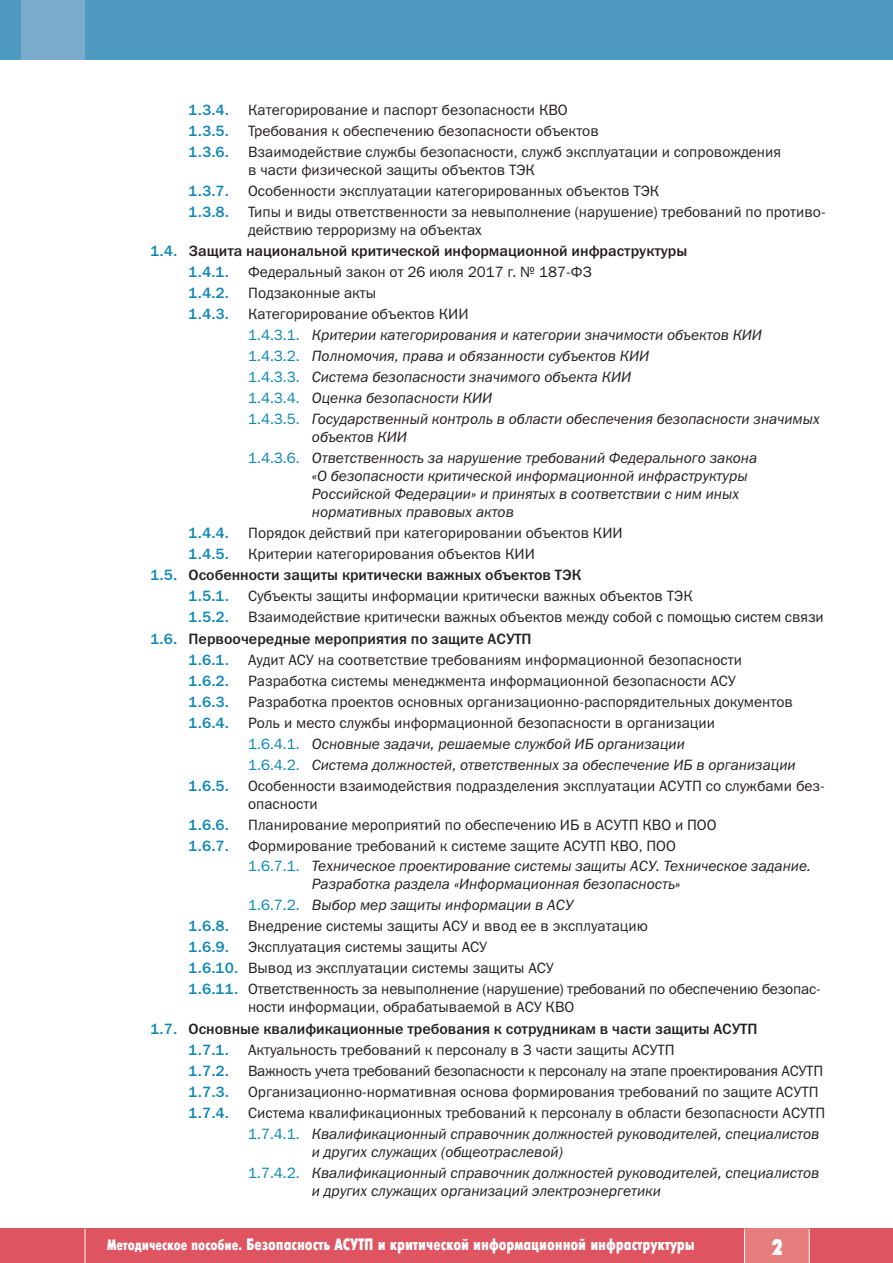
<style>
.page{position:relative;width:893px;height:1263px;background:#fff}
.page>*{position:absolute;margin:0;border:0;box-sizing:border-box;transform-origin:0 0}
.t1{font:700 22.5px "Futuris X Cond C";color:#fff}
.t2{font:16.5px "Futuris X Cond C";letter-spacing:-.005em;color:#fff}
.t3{font:15px/18px "Franklin Gothic Book C";color:#231f20}
.t4{font:italic 15px/21px "Franklin Gothic Book C";color:#231f20}
.t5{font:15px/21px "Franklin Gothic Medium C";color:#231f20}
.t6{font:15px "Franklin Gothic Medium C";color:#0e87b5}
.t7{font:15px "Franklin Gothic Book C";letter-spacing:-.02em;color:#231f20}
.s1{color:#0e87b5}
.s2{font-style:normal}
.s3{font-style:normal;color:#0e87b5}
.s4{font-family:"Franklin Gothic Medium C";color:#0e87b5}
.s5{font-style:italic}
.s6{font-size:15px}
</style>
<div class="page">
<div style="left:0;top:1229px;width:893px;height:34px;background:#df5461"></div>
<div style="left:744px;top:1229px;width:65px;height:34px;background:#e67e7e"></div>
<hr style="left:744px;top:1229px;width:1px;height:34px;background:#fff">
<hr style="left:809px;top:1229px;width:1px;height:34px;background:#fff">
<hr style="left:85px;top:1229px;width:1px;height:34px;background:#fff">
<div style="left:0;top:0;width:893px;height:60px;background:#4e99c0"></div>
<div style="left:22px;top:0;width:63px;height:60px;background:#7babcc"></div>
<p class="t6" style="left:189px;top:101px;width:42px">1.3.4.</p>
<p class="t3" style="left:248px;top:101px;width:321px">Категорирование и паспорт безопасности КВО</p>
<p class="t6" style="left:189px;top:122px;width:42px">1.3.5.</p>
<p class="t3" style="left:248px;top:122px;width:352px">Требования к обеспечению безопасности объектов</p>
<p class="t6" style="left:189px;top:143px;width:42px">1.3.6.</p>
<p class="t3" style="left:248px;top:143px;width:534px">Взаимодействие службы безопасности, служб эксплуатации и сопровождения в части физической защиты объектов ТЭК</p>
<p class="t6" style="left:189px;top:182px;width:42px">1.3.7.</p>
<p class="t3" style="left:248px;top:182px;width:413px">Особенности эксплуатации категорированных объектов ТЭК</p>
<p class="t6" style="left:189px;top:203px;width:42px">1.3.8.</p>
<p class="t3" style="left:248px;top:203px;width:579px">Типы и виды ответственности за невыполнение (нарушение) требований по противо&shy;действию терроризму на объектах</p>
<p class="t5" style="left:189px;top:240px;width:500px;text-indent:-38px"><span class="s1">1.4.</span> Защита национальной критической информационной инфраструктуры<br><span class="s1">1.4.1.</span></p>
<p class="t3" style="left:248px;top:263px;width:345px">Федеральный закон от 26 июля 2017 г. № 187-ФЗ</p>
<p class="t6" style="left:189px;top:284px;width:42px">1.4.2.</p>
<p class="t3" style="left:248px;top:284px;width:130px">Подзаконные акты</p>
<p class="t6" style="left:189px;top:305px;width:42px">1.4.3.</p>
<p class="t4" style="left:248px;top:303px;width:573px"><span class="s2">Категорирование объектов КИИ<br></span><span class="s3">1.4.3.1.</span> Критерии категорирования и категории значимости объектов КИИ<br><span class="s3">1.4.3.2.</span> Полномочия, права и обязанности субъектов КИИ<br><span class="s3">1.4.3.3.</span> Система безопасности значимого объекта КИИ<br><span class="s3">1.4.3.4.</span> Оценка безопасности КИИ<br><span class="s3">1.4.3.5.</span> Государственный контроль в области обеспечения безопасности значимых</p>
<p class="t4" style="left:248px;top:426px;width:511px;text-indent:64px">объектов КИИ<br><span class="s3">1.4.3.6.</span> Ответственность за нарушение требований Федерального закона</p>
<p class="t4" style="left:312px;top:467px;width:437px;line-height:18px">«О безопасности критической информационной инфраструктуры<br>Российской Федерации» и принятых в соответствии с ним иных нормативных правовых актов</p>
<p class="t6" style="left:189px;top:524px;width:42px">1.4.4.</p>
<p class="t3" style="left:248px;top:524px;width:376px">Порядок действий при категорировании объектов КИИ</p>
<p class="t6" style="left:189px;top:545px;width:42px">1.4.5.</p>
<p class="t3" style="left:248px;top:545px;width:288px">Критерии категорирования объектов КИИ</p>
<p class="t5" style="left:189px;top:565px;width:394px;text-indent:-38px"><span class="s1">1.5.</span> Особенности защиты критически важных объектов ТЭК<br><span class="s1">1.5.1.</span></p>
<p class="t3" style="left:248px;top:587px;width:446px">Субъекты защиты информации критически важных объектов ТЭК</p>
<p class="t6" style="left:189px;top:608px;width:42px">1.5.2.</p>
<p class="t3" style="left:248px;top:608px;width:577px">Взаимодействие критически важных объектов между собой с помощью систем связи</p>
<p class="t5" style="left:189px;top:628px;width:344px;text-indent:-38px"><span class="s1">1.6.</span> Первоочередные мероприятия по защите АСУТП<br><span class="s1">1.6.1.</span></p>
<p class="t3" style="left:248px;top:650px;width:495px">Аудит АСУ на соответствие требованиям информационной безопасности</p>
<p class="t6" style="left:189px;top:672px;width:42px">1.6.2.</p>
<p class="t3" style="left:248px;top:671px;width:489px">Разработка системы менеджмента информационной безопасности АСУ</p>
<p class="t6" style="left:189px;top:693px;width:42px">1.6.3.</p>
<p class="t3" style="left:248px;top:692px;width:546px">Разработка проектов основных организационно-распорядительных документов</p>
<p class="t6" style="left:189px;top:714px;width:42px">1.6.4.</p>
<p class="t4" style="left:248px;top:712px;width:549px"><span class="s2">Роль и место службы информационной безопасности в организации<br></span><span class="s3">1.6.4.1.</span> Основные задачи, решаемые службой ИБ организации<br><span class="s3">1.6.4.2.</span> Система должностей, ответственных за обеспечение ИБ в организации</p>
<p class="t6" style="left:189px;top:777px;width:42px">1.6.5.</p>
<p class="t3" style="left:248px;top:776px;width:578px">Особенности взаимодействия подразделения эксплуатации АСУТП со службами без&shy;опасности</p>
<p class="t6" style="left:189px;top:815px;width:42px">1.6.6.</p>
<p class="t3" style="left:248px;top:815px;width:470px">Планирование мероприятий по обеспечению ИБ в АСУТП КВО и ПОО</p>
<p class="t6" style="left:189px;top:836px;width:42px">1.6.7.</p>
<p class="t4" style="left:248px;top:835px;width:564px"><span class="s2">Формирование требований к системе защите АСУТП КВО, ПОО<br></span><span class="s3">1.6.7.1.</span> Техническое проектирование системы защиты АСУ. Техническое задание.</p>
<p class="t4" style="left:248px;top:874px;width:434px;text-indent:64px">Разработка раздела «Информационная безопасность»<br><span class="s3">1.6.7.2.</span> Выбор мер защиты информации в АСУ</p>
<p class="t6" style="left:189px;top:917px;width:42px">1.6.8.</p>
<p class="t3" style="left:248px;top:917px;width:401px">Внедрение системы защиты АСУ и ввод ее в эксплуатацию</p>
<p class="t6" style="left:189px;top:938px;width:42px">1.6.9.</p>
<p class="t3" style="left:189px;top:937px;width:634px;line-height:21px;text-indent:60px">Эксплуатация системы защиты АСУ<br><span class="s4">1.6.10.</span> Вывод из эксплуатации системы защиты АСУ<br><span class="s4">1.6.11.</span> Ответственность за невыполнение (нарушение) требований по обеспечению безопас-</p>
<p class="t3" style="left:248px;top:998px;width:328px">ности информации, обрабатываемой в АСУ КВО</p>
<p class="t5" style="left:189px;top:1018px;width:570px;text-indent:-38px"><span class="s1">1.7.</span> Основные квалификационные требования к сотрудникам в части защиты АСУТП<br><span class="s1">1.7.1.</span></p>
<p class="t3" style="left:248px;top:1040px;width:428px">Актуальность требований к персоналу в 3 части защиты АСУТП</p>
<p class="t6" style="left:189px;top:1062px;width:42px">1.7.2.</p>
<p class="t7" style="left:248px;top:1062px;width:577px">Важность учета требований безопасности к персоналу на этапе проектирования АСУТП</p>
<p class="t6" style="left:189px;top:1083px;width:42px">1.7.3.</p>
<p class="t3" style="left:248px;top:1082px;width:572px">Организационно-нормативная основа формирования требований по защите АСУТП</p>
<p class="t6" style="left:189px;top:1104px;width:42px">1.7.4.</p>
<p class="t3" style="left:248px;top:1102px;width:579px;line-height:21px">Система квалификационных требований к персоналу в области безопасности АСУТП<br><span class="s1">1.7.4.1.</span> <span class="s5">Квалификационный справочник должностей руководителей, специалистов</span></p>
<p class="t4" style="left:248px;top:1141px;width:573px;text-indent:64px">и других служащих (общеотраслевой)<br><span class="s3">1.7.4.2.</span> Квалификационный справочник должностей руководителей, специалистов</p>
<p class="t4" style="left:312px;top:1180px;width:350px">и других служащих организаций электроэнергетики</p>
<p class="t2" style="left:107px;top:1235px;width:589px"><span class="s6">Методическое пособие.</span> Безопасность АСУТП и критической информационной инфраструктуры</p>
<h1 class="t1" style="left:772px;top:1234px;width:13px">2</h1>
</div>
